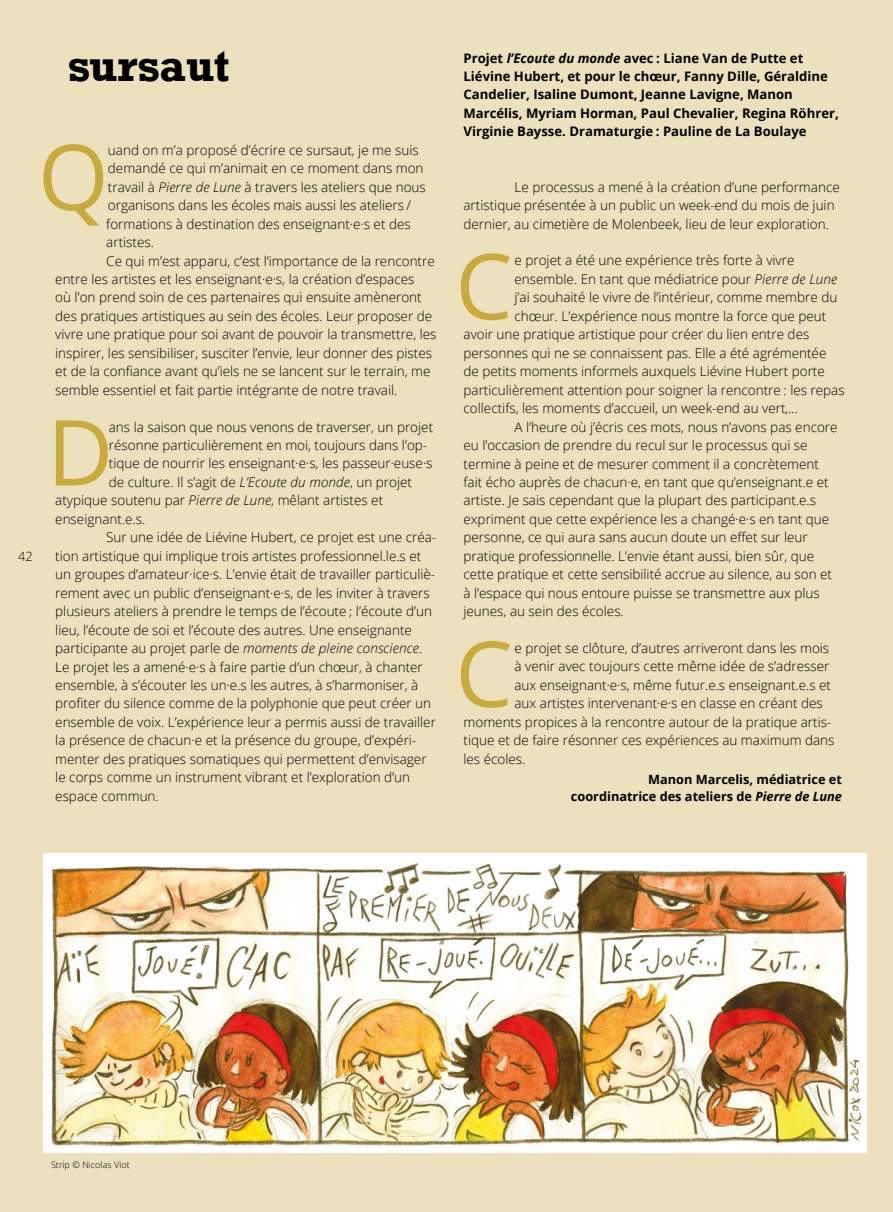
<style>
.page{position:relative;width:893px;height:1212px;background:#ece0bd}
.page>*{position:absolute;margin:0;border:0;box-sizing:border-box;transform-origin:0 0}
.t1{font:91.05px "Open Sans";color:#c8ab40}
.t2{font:700 42px "Rockwell";letter-spacing:-.005em;color:#000}
.t3{font:300 13.5px/18.5px "Open Sans";color:#000}
.t4{font:700 13.2px/18.5px "Open Sans";color:#000}
.t5{font:700 12.75px/17px "Open Sans";color:#000;text-align:right}
.t6{font:300 12.75px "Open Sans";color:#000}
.t7{font:300 9px "Open Sans";letter-spacing:.005em;color:#000}
.s1{font-style:italic}
</style>
<div class="page">
<img style="left:43px;top:854px;width:824px;height:298px">
<h2 class="t2" style="left:68px;top:39px;width:163px">sursaut</h2>
<p class="t6" style="left:18px;top:547px;width:16px">42</p>
<h1 class="t1" style="left:38px;top:115px;width:72px">Q</h1>
<p class="t3" style="left:108px;top:140px;width:312px">uand on m’a proposé d’écrire ce sursaut, je me suis</p>
<p class="t3" style="left:108px;top:159px;width:317px">demandé ce qui m’animait en ce moment dans mon</p>
<p class="t3" style="left:108px;top:177px;width:319px">travail à <span class="s1">Pierre de Lune</span> à travers les ateliers que nous</p>
<p class="t3" style="left:108px;top:196px;width:305px">organisons dans les écoles mais aussi les ateliers /</p>
<p class="t3" style="left:106px;top:214px;width:306px">formations à destination des enseignant·e·s et des</p>
<p class="t3" style="left:106px;top:233px;width:49px">artistes.</p>
<p class="t3" style="left:106px;top:251px;width:330px">Ce qui m’est apparu, c’est l’importance de la rencontre</p>
<p class="t3" style="left:55px;top:269px;width:361px">entre les artistes et les enseignant·e·s, la création d’espaces</p>
<p class="t3" style="left:55px;top:288px;width:368px">où l’on prend soin de ces partenaires qui ensuite amèneront</p>
<p class="t3" style="left:55px;top:306px;width:378px">des pratiques artistiques au sein des écoles. Leur proposer de</p>
<p class="t3" style="left:55px;top:325px;width:383px">vivre une pratique pour soi avant de pouvoir la transmettre, les</p>
<p class="t3" style="left:55px;top:343px;width:378px">inspirer, les sensibiliser, susciter l’envie, leur donner des pistes</p>
<p class="t3" style="left:55px;top:362px;width:377px">et de la confiance avant qu’iels ne se lancent sur le terrain, me</p>
<p class="t3" style="left:55px;top:380px;width:344px">semble essentiel et fait partie intégrante de notre travail.</p>
<h1 class="t1" style="left:47px;top:390px;width:68px">D</h1>
<p class="t3" style="left:109px;top:417px;width:326px">ans la saison que nous venons de traverser, un projet</p>
<p class="t3" style="left:109px;top:435px;width:320px">résonne particulièrement en moi, toujours dans l’op-</p>
<p class="t3" style="left:109px;top:454px;width:325px">tique de nourrir les enseignant·e·s, les passeur·euse·s</p>
<p class="t3" style="left:109px;top:472px;width:305px">de culture. Il s’agit de <span class="s1">L’Ecoute du monde</span>, un projet</p>
<p class="t3" style="left:55px;top:491px;width:329px">atypique soutenu par <span class="s1">Pierre de Lune</span>, mêlant artistes et</p>
<p class="t3" style="left:55px;top:509px;width:92px">enseignant.e.s.</p>
<p class="t3" style="left:106px;top:528px;width:331px">Sur une idée de Liévine Hubert, ce projet est une créa-</p>
<p class="t3" style="left:55px;top:546px;width:368px">tion artistique qui implique trois artistes professionnel.le.s et</p>
<p class="t3" style="left:55px;top:565px;width:381px">un groupes d’amateur·ice·s. L’envie était de travailler particuliè-</p>
<p class="t3" style="left:55px;top:583px;width:376px">rement avec un public d’enseignant·e·s, de les inviter à travers</p>
<p class="t3" style="left:55px;top:602px;width:378px">plusieurs ateliers à prendre le temps de l’écoute ; l’écoute d’un</p>
<p class="t3" style="left:55px;top:620px;width:358px">lieu, l’écoute de soi et l’écoute des autres. Une enseignante</p>
<p class="t3" style="left:55px;top:638px;width:368px">participante au projet parle de <span class="s1">moments de pleine conscience</span>.</p>
<p class="t3" style="left:55px;top:657px;width:369px">Le projet les a amené·e·s à faire partie d’un chœur, à chanter</p>
<p class="t3" style="left:55px;top:675px;width:364px">ensemble, à s’écouter les un·e.s les autres, à s’harmoniser, à</p>
<p class="t3" style="left:55px;top:694px;width:377px">profiter du silence comme de la polyphonie que peut créer un</p>
<p class="t3" style="left:55px;top:712px;width:382px">ensemble de voix. L’expérience leur a permis aussi de travailler</p>
<p class="t3" style="left:55px;top:731px;width:362px">la présence de chacun·e et la présence du groupe, d’expéri-</p>
<p class="t3" style="left:55px;top:749px;width:373px">menter des pratiques somatiques qui permettent d’envisager</p>
<p class="t3" style="left:55px;top:768px;width:356px">le corps comme un instrument vibrant et l’exploration d’un</p>
<p class="t3" style="left:55px;top:786px;width:105px">espace commun.</p>
<p class="t4" style="left:463px;top:48px;width:377px">Projet <span class="s1">l’Ecoute du monde</span> avec : Liane Van de Putte et Liévine Hubert, et pour le chœur, Fanny Dille, Géraldine Candelier, Isaline Dumont, Jeanne Lavigne, Manon Marcélis, Myriam Horman, Paul Chevalier, Regina Röhrer, Virginie Baysse. Dramaturgie : Pauline de La Boulaye</p>
<p class="t3" style="left:463px;top:177px;width:378px;text-indent:51px">Le processus a mené à la création d’une performance artistique présentée à un public un week-end du mois de juin dernier, au cimetière de Molenbeek, lieu de leur exploration.</p>
<h1 class="t1" style="left:455px;top:224px;width:59px">C</h1>
<p class="t3" style="left:514px;top:251px;width:281px">e projet a été une expérience très forte à vivre</p>
<p class="t3" style="left:514px;top:269px;width:324px">ensemble. En tant que médiatrice pour <span class="s1">Pierre de Lune</span></p>
<p class="t3" style="left:514px;top:288px;width:324px">j’ai souhaité le vivre de l’intérieur, comme membre du</p>
<p class="t3" style="left:514px;top:306px;width:313px">chœur. L’expérience nous montre la force que peut</p>
<p class="t3" style="left:463px;top:325px;width:347px">avoir une pratique artistique pour créer du lien entre des</p>
<p class="t3" style="left:463px;top:343px;width:364px">personnes qui ne se connaissent pas. Elle a été agrémentée</p>
<p class="t3" style="left:463px;top:362px;width:363px">de petits moments informels auxquels Liévine Hubert porte</p>
<p class="t3" style="left:463px;top:380px;width:383px">particulièrement attention pour soigner la rencontre : les repas</p>
<p class="t3" style="left:463px;top:399px;width:336px">collectifs, les moments d’accueil, un week-end au vert,...</p>
<p class="t3" style="left:514px;top:417px;width:325px">A l’heure où j’écris ces mots, nous n’avons pas encore</p>
<p class="t3" style="left:463px;top:436px;width:346px">eu l’occasion de prendre du recul sur le processus qui se</p>
<p class="t3" style="left:463px;top:454px;width:357px">termine à peine et de mesurer comment il a concrètement</p>
<p class="t3" style="left:463px;top:472px;width:367px">fait écho auprès de chacun·e, en tant que qu’enseignant.e et</p>
<p class="t3" style="left:463px;top:491px;width:354px">artiste. Je sais cependant que la plupart des participant.e.s</p>
<p class="t3" style="left:463px;top:509px;width:367px">expriment que cette expérience les a changé·e·s en tant que</p>
<p class="t3" style="left:463px;top:528px;width:346px">personne, ce qui aura sans aucun doute un effet sur leur</p>
<p class="t3" style="left:463px;top:546px;width:352px">pratique professionnelle. L’envie étant aussi, bien sûr, que</p>
<p class="t3" style="left:463px;top:565px;width:370px">cette pratique et cette sensibilité accrue au silence, au son et</p>
<p class="t3" style="left:463px;top:583px;width:358px">à l’espace qui nous entoure puisse se transmettre aux plus</p>
<p class="t3" style="left:463px;top:602px;width:162px">jeunes, au sein des écoles.</p>
<h1 class="t1" style="left:455px;top:611px;width:59px">C</h1>
<p class="t3" style="left:514px;top:638px;width:316px">e projet se clôture, d’autres arriveront dans les mois</p>
<p class="t3" style="left:514px;top:657px;width:316px">à venir avec toujours cette même idée de s’adresser</p>
<p class="t3" style="left:514px;top:675px;width:318px">aux enseignant·e·s, même futur.e.s enseignant.e.s et</p>
<p class="t3" style="left:514px;top:694px;width:310px">aux artistes intervenant·e·s en classe en créant des</p>
<p class="t3" style="left:463px;top:712px;width:369px">moments propices à la rencontre autour de la pratique artis-</p>
<p class="t3" style="left:463px;top:731px;width:373px">tique et de faire résonner ces expériences au maximum dans</p>
<p class="t3" style="left:463px;top:749px;width:63px">les écoles.</p>
<p class="t5" style="left:571px;top:770px;width:273px">Manon Marcelis, médiatrice et coordinatrice des ateliers de <span class="s1">Pierre de Lune</span></p>
<p class="t7" style="left:51px;top:1158px;width:80px">Strip © Nicolas Viot</p>
</div>
